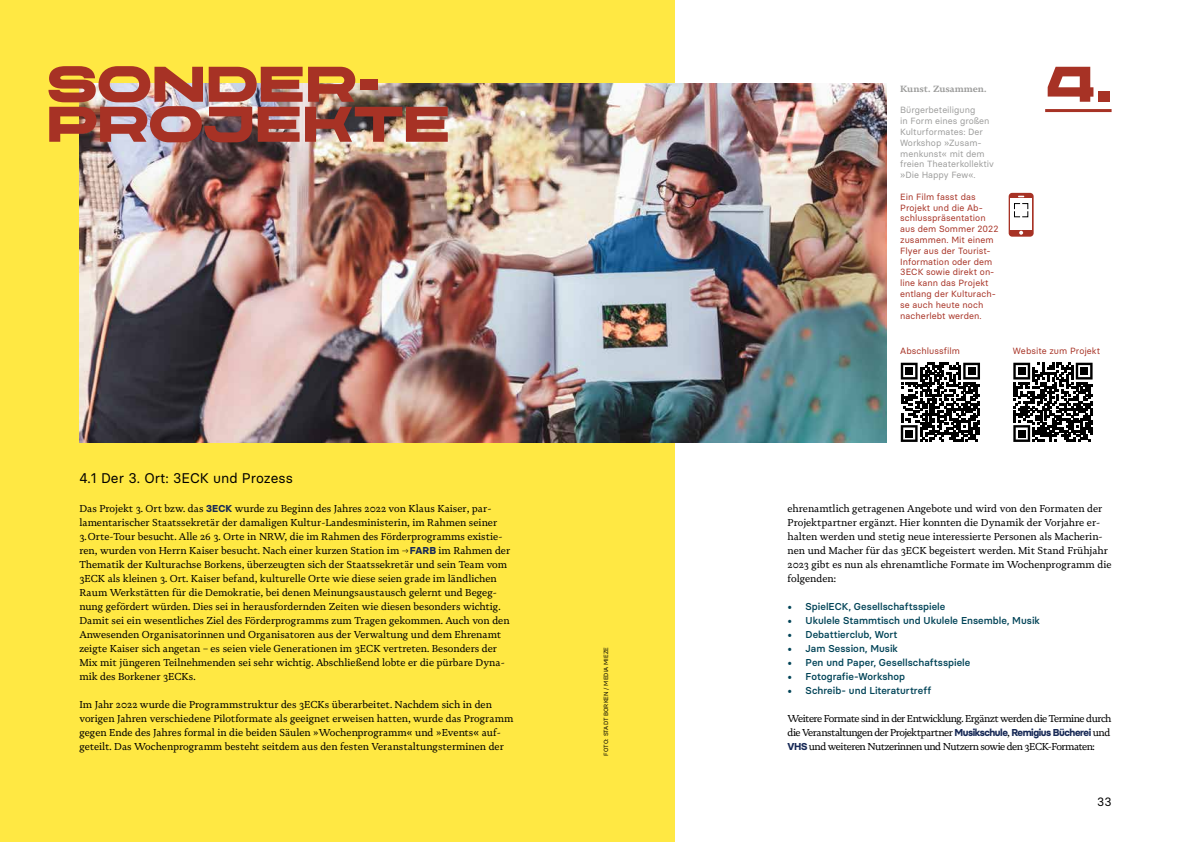
<style>
.page{position:relative;width:1191px;height:842px;background:#fff}
.page>*{position:absolute;margin:0;border:0;box-sizing:border-box;transform-origin:0 0}
.t1{font:expanded 50px/40px "CHANEY";letter-spacing:-.005em;color:#a73225}
.t2{font:14px "Basier Circle";color:#000}
.t3{font:12px "Basier Circle";color:#000}
.t4{font:10px/14px "Novela";color:#000}
.t5{font:10px/14px "Novela";letter-spacing:-.05em;color:#000}
.t6{font:500 10px "Basier Circle";letter-spacing:.005em;color:#004357}
.t7{font:9px/10.8px "Basier Circle";letter-spacing:.005em;color:#a73225}
.t8{font:9px/10.8px "Basier Circle";color:#9d9d9c}
.t9{font:700 9px "Novela";color:#9d9d9c}
.t10{font:6px "Basier Circle";color:#000}
.s1{font-family:"Basier Circle";font-weight:700;color:#172956}
.s2{font-family:"Basier Circle"}
.s3{font-family:"Minion Pro";font-weight:400;font-size:12px}
</style>
<div class="page">
<div style="left:0;top:0;width:675px;height:842px;background:#ffe843"></div>
<img style="left:79px;top:84px;width:807px;height:358px">
<hr style="left:1045px;top:109px;width:66px;height:3px;background:#a73225">
<svg style="left:900px;top:363px;width:80px;height:79px"></svg>
<div style="left:905px;top:367px;width:7px;height:8px;background:#000"></div>
<div style="left:968px;top:367px;width:7px;height:8px;background:#000"></div>
<div style="left:905px;top:430px;width:7px;height:7px;background:#000"></div>
<svg style="left:1013px;top:363px;width:79px;height:79px"></svg>
<div style="left:1018px;top:367px;width:7px;height:8px;background:#000"></div>
<div style="left:1080px;top:367px;width:7px;height:8px;background:#000"></div>
<div style="left:1018px;top:430px;width:7px;height:7px;background:#000"></div>
<svg style="left:1008px;top:193px;width:25px;height:44px"></svg>
<div style="left:1010px;top:199px;width:21px;height:31px;background:#fff"></div>
<svg style="left:1019px;top:231px;width:4px;height:4px"></svg>
<svg style="left:1014px;top:203px;width:14px;height:15px"></svg>
<h1 class="t1" style="left:47px;top:64px;width:405px">SONDER-<br>PROJEKTE</h1>
<h2 class="t2" style="left:79px;top:470px;width:215px">4.1 Der 3. Ort: 3ECK und Prozess</h2>
<p class="t4" style="left:79px;top:501px;width:432px">Das Projekt 3. Ort bzw. das <span class="s1">3ECK</span> wurde zu Beginn des Jahres 2022 von Klaus Kaiser, par&shy;lamentarischer Staatssekretär der damaligen Kultur-Landesministerin, im Rahmen seiner 3.--Orte-Tour besucht. Alle 26 3. Orte in NRW, die im Rahmen des Förderprogramms existie&shy;ren, wurden von Herrn Kaiser besucht. Nach einer kurzen Station im → <span class="s1">FARB</span> im Rahmen der Thematik der Kulturachse Borkens, überzeugten sich der Staatssekretär und sein Team vom 3ECK als kleinen 3. Ort. Kaiser befand, kulturelle Orte wie diese seien grade im ländlichen Raum Werkstätten für die Demokratie, bei denen Meinungsaustausch gelernt und Begeg&shy;nung gefördert würden. Dies sei in herausfordernden Zeiten wie diesen besonders wichtig.<br>Damit sei ein wesentliches Ziel des Förderprogramms zum Tragen gekommen. Auch von den Anwesenden Organisatorinnen und Organisatoren aus der Verwaltung und dem Ehrenamt zeigte Kaiser sich angetan – es seien viele Generationen im 3ECK vertreten. Besonders der Mix mit jüngeren Teilnehmenden sei sehr wichtig. Abschließend lobte er die pürbare Dyna&shy;mik des Borkener 3ECKs.</p>
<p class="t4" style="left:79px;top:697px;width:435px">Im Jahr 2022 wurde die Programmstruktur des 3ECKs überarbeitet. Nachdem sich in den vorigen Jahren verschiedene Pilotformate als geeignet erweisen hatten, wurde das Programm gegen Ende des Jahres formal in die beiden Säulen »Wochenprogramm<span class="s2">«</span> und »Events<span class="s2">«</span> auf&shy;geteilt. Das Wochenprogramm besteht seitdem aus den festen Veranstaltungsterminen der</p>
<p class="t10" style="left:602px;top:755px;width:110px;rotate:-90deg">FOTO: STADT BORKEN / MEDIA MIEZE</p>
<p class="t9" style="left:900px;top:83px;width:88px">Kunst. Zusammen.</p>
<p class="t8" style="left:900px;top:105px;width:95px">Bürgerbeteiligung<br>in Form eines großen<br>Kulturformates: Der<br>Workshop »Zusam&shy;menkunst« mit dem freien Theaterkollektiv »Die Happy Few«.</p>
<p class="t7" style="left:900px;top:191px;width:100px">Ein Film fasst das<br>Projekt und die Ab&shy;schlusspräsentation aus dem Sommer 2022 zusammen. Mit einem<br>Flyer aus der Tourist-<br>Information oder dem<br>3ECK sowie direkt on&shy;line kann das Projekt entlang der Kulturach&shy;se auch heute noch nacherlebt werden.</p>
<h1 class="t1" style="left:1045px;top:64px;width:69px">4.</h1>
<p class="t7" style="left:900px;top:346px;width:61px">Abschlussfilm</p>
<p class="t7" style="left:1013px;top:346px;width:89px">Website zum Projekt</p>
<p class="t4" style="left:787px;top:501px;width:325px">ehrenamtlich getragenen Angebote und wird von den Formaten der Projektpartner ergänzt. Hier konnten die Dynamik der Vorjahre er&shy;halten werden und stetig neue interessierte Personen als Macherin&shy;nen und Macher für das 3ECK begeistert werden. Mit Stand Frühjahr 2023 gibt es nun als ehrenamtliche Formate im Wochenprogramm die folgenden:</p>
<p class="t6" style="left:787px;top:600px;width:159px"><span class="s3">•</span> SpielECK, Gesellschaftsspiele</p>
<p class="t6" style="left:787px;top:614px;width:254px"><span class="s3">•</span> Ukulele Stammtisch und Ukulele Ensemble, Musik</p>
<p class="t6" style="left:787px;top:628px;width:112px"><span class="s3">•</span> Debattierclub, Wort</p>
<p class="t6" style="left:787px;top:642px;width:112px"><span class="s3">•</span> Jam Session, Musik</p>
<p class="t6" style="left:787px;top:656px;width:184px"><span class="s3">•</span> Pen und Paper, Gesellschaftsspiele</p>
<p class="t6" style="left:787px;top:670px;width:119px"><span class="s3">•</span> Fotografie-Workshop</p>
<p class="t6" style="left:787px;top:685px;width:145px"><span class="s3">•</span> Schreib- und Literaturtreff</p>
<p class="t5" style="left:787px;top:711px;width:325px">Weitere Formate sind in der Entwicklung. Ergänzt werden die Termine durch die Veranstaltungen der Projektpartner <span class="s1">Musikschule</span>, <span class="s1">Remigius Bücherei</span> und<br><span class="s1">VHS</span> und weiteren Nutzerinnen und Nutzern sowie den 3ECK-Formaten:</p>
<p class="t3" style="left:1097px;top:794px;width:16px">33</p>
</div>
